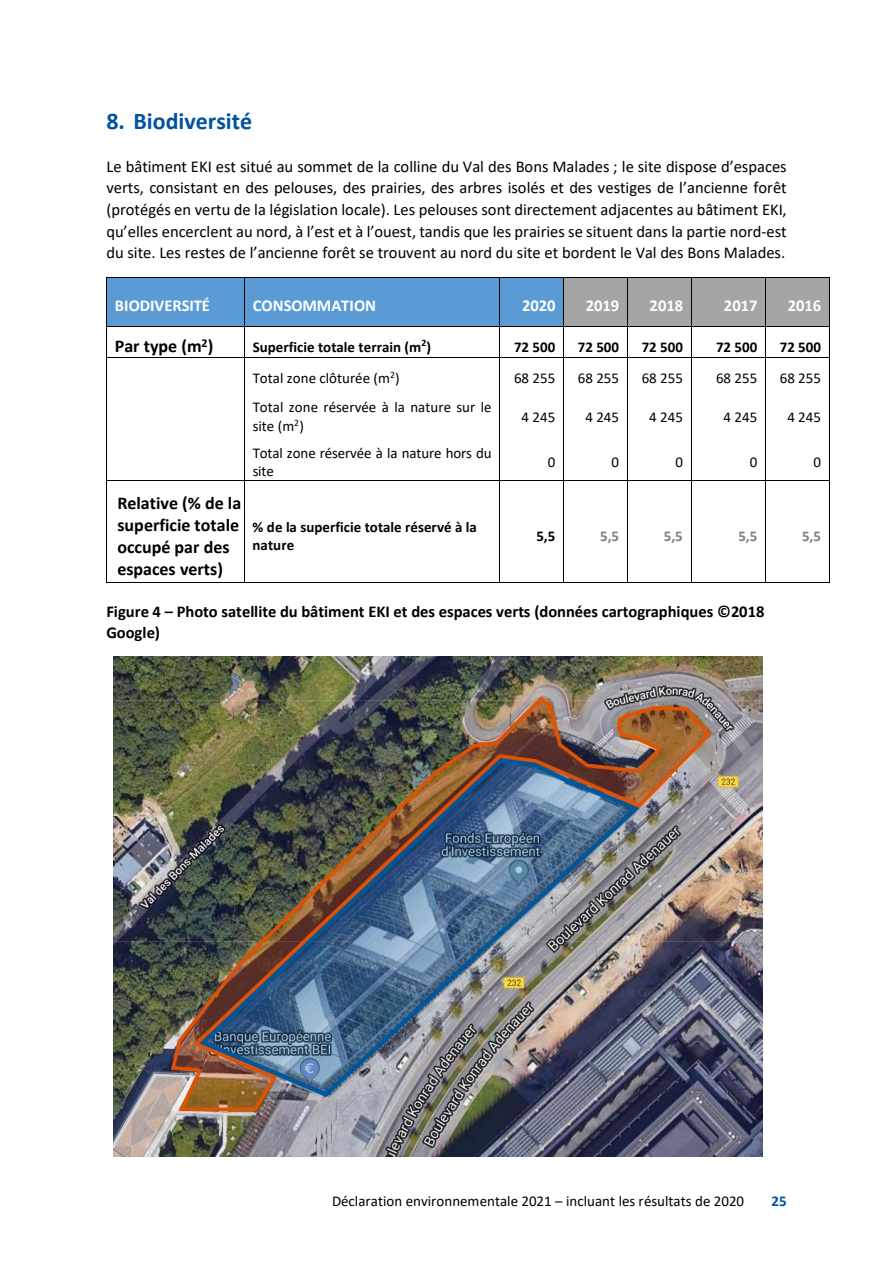
<style>
.page{position:relative;width:893px;height:1263px;background:#fff}
.page>*{position:absolute;margin:0;border:0;box-sizing:border-box;transform-origin:0 0}
.t1{font:700 24px "Calibri";color:#00529f}
.t2{font:700 18px/21.9px "Calibri";color:#000}
.t3{font:16.5px/21.8px "Calibri";color:#000;text-align:justify}
.t4{font:700 16.5px/21.6px "Calibri";letter-spacing:-.005em;color:#000}
.t5{font:700 16.5px "Calibri";color:#fff}
.t6{font:15px/18.3px "Calibri";color:#000}
.t7{font:700 15px/18.3px "Calibri";color:#000}
.t8{font:700 15px "Calibri";color:#808080}
.t9{font:700 15px "Calibri";color:#00529f}
</style>
<div class="page">
<div style="left:107px;top:277px;width:137px;height:49px;background:#5b9bd5"></div>
<div style="left:245px;top:277px;width:254px;height:49px;background:#5b9bd5"></div>
<div style="left:500px;top:277px;width:63px;height:49px;background:#5b9bd5"></div>
<div style="left:564px;top:277px;width:63px;height:49px;background:#a5a5a5"></div>
<div style="left:628px;top:277px;width:63px;height:49px;background:#a5a5a5"></div>
<div style="left:692px;top:277px;width:73px;height:49px;background:#a5a5a5"></div>
<div style="left:766px;top:277px;width:63px;height:49px;background:#a5a5a5"></div>
<hr style="left:107px;top:277px;width:137px;height:1px;background:#000">
<hr style="left:245px;top:277px;width:254px;height:1px;background:#000">
<hr style="left:500px;top:277px;width:63px;height:1px;background:#000">
<hr style="left:564px;top:277px;width:63px;height:1px;background:#000">
<hr style="left:628px;top:277px;width:63px;height:1px;background:#000">
<hr style="left:692px;top:277px;width:73px;height:1px;background:#000">
<hr style="left:766px;top:277px;width:63px;height:1px;background:#000">
<hr style="left:106px;top:277px;width:1px;height:49px;background:#000">
<hr style="left:244px;top:277px;width:1px;height:49px;background:#000">
<hr style="left:499px;top:277px;width:1px;height:49px;background:#000">
<hr style="left:563px;top:277px;width:1px;height:49px;background:#000">
<hr style="left:627px;top:277px;width:1px;height:49px;background:#000">
<hr style="left:691px;top:277px;width:1px;height:49px;background:#000">
<hr style="left:765px;top:277px;width:1px;height:49px;background:#000">
<hr style="left:829px;top:277px;width:1px;height:49px;background:#000">
<hr style="left:107px;top:326px;width:137px;height:1px;background:#000">
<hr style="left:245px;top:326px;width:254px;height:1px;background:#000">
<hr style="left:500px;top:326px;width:63px;height:1px;background:#000">
<hr style="left:564px;top:326px;width:63px;height:1px;background:#000">
<hr style="left:628px;top:326px;width:63px;height:1px;background:#000">
<hr style="left:692px;top:326px;width:73px;height:1px;background:#000">
<hr style="left:766px;top:326px;width:63px;height:1px;background:#000">
<hr style="left:106px;top:326px;width:1px;height:31px;background:#000">
<hr style="left:244px;top:326px;width:1px;height:31px;background:#000">
<hr style="left:499px;top:326px;width:1px;height:31px;background:#000">
<hr style="left:563px;top:326px;width:1px;height:31px;background:#000">
<hr style="left:627px;top:326px;width:1px;height:31px;background:#000">
<hr style="left:691px;top:326px;width:1px;height:31px;background:#000">
<hr style="left:765px;top:326px;width:1px;height:31px;background:#000">
<hr style="left:829px;top:326px;width:1px;height:31px;background:#000">
<hr style="left:107px;top:357px;width:137px;height:1px;background:#000">
<hr style="left:245px;top:357px;width:254px;height:1px;background:#000">
<hr style="left:500px;top:357px;width:63px;height:1px;background:#000">
<hr style="left:564px;top:357px;width:63px;height:1px;background:#000">
<hr style="left:628px;top:357px;width:63px;height:1px;background:#000">
<hr style="left:692px;top:357px;width:73px;height:1px;background:#000">
<hr style="left:766px;top:357px;width:63px;height:1px;background:#000">
<hr style="left:106px;top:358px;width:1px;height:31px;background:#000">
<hr style="left:244px;top:358px;width:1px;height:31px;background:#000">
<hr style="left:499px;top:358px;width:1px;height:31px;background:#000">
<hr style="left:563px;top:358px;width:1px;height:31px;background:#000">
<hr style="left:627px;top:358px;width:1px;height:31px;background:#000">
<hr style="left:691px;top:358px;width:1px;height:31px;background:#000">
<hr style="left:765px;top:358px;width:1px;height:31px;background:#000">
<hr style="left:829px;top:358px;width:1px;height:31px;background:#000">
<hr style="left:106px;top:389px;width:1px;height:46px;background:#000">
<hr style="left:244px;top:389px;width:1px;height:46px;background:#000">
<hr style="left:499px;top:389px;width:1px;height:46px;background:#000">
<hr style="left:563px;top:389px;width:1px;height:46px;background:#000">
<hr style="left:627px;top:389px;width:1px;height:46px;background:#000">
<hr style="left:691px;top:389px;width:1px;height:46px;background:#000">
<hr style="left:765px;top:389px;width:1px;height:46px;background:#000">
<hr style="left:829px;top:389px;width:1px;height:46px;background:#000">
<hr style="left:106px;top:435px;width:1px;height:45px;background:#000">
<hr style="left:244px;top:435px;width:1px;height:45px;background:#000">
<hr style="left:499px;top:435px;width:1px;height:45px;background:#000">
<hr style="left:563px;top:435px;width:1px;height:45px;background:#000">
<hr style="left:627px;top:435px;width:1px;height:45px;background:#000">
<hr style="left:691px;top:435px;width:1px;height:45px;background:#000">
<hr style="left:765px;top:435px;width:1px;height:45px;background:#000">
<hr style="left:829px;top:435px;width:1px;height:45px;background:#000">
<hr style="left:107px;top:480px;width:137px;height:1px;background:#000">
<hr style="left:245px;top:480px;width:254px;height:1px;background:#000">
<hr style="left:500px;top:480px;width:63px;height:1px;background:#000">
<hr style="left:564px;top:480px;width:63px;height:1px;background:#000">
<hr style="left:628px;top:480px;width:63px;height:1px;background:#000">
<hr style="left:691px;top:480px;width:74px;height:1px;background:#000">
<hr style="left:766px;top:480px;width:63px;height:1px;background:#000">
<hr style="left:106px;top:483px;width:1px;height:99px;background:#000">
<hr style="left:107px;top:582px;width:137px;height:1px;background:#000">
<hr style="left:244px;top:483px;width:1px;height:99px;background:#000">
<hr style="left:245px;top:582px;width:254px;height:1px;background:#000">
<hr style="left:499px;top:483px;width:1px;height:99px;background:#000">
<hr style="left:500px;top:582px;width:63px;height:1px;background:#000">
<hr style="left:563px;top:483px;width:1px;height:99px;background:#000">
<hr style="left:564px;top:582px;width:63px;height:1px;background:#000">
<hr style="left:627px;top:483px;width:1px;height:99px;background:#000">
<hr style="left:628px;top:582px;width:63px;height:1px;background:#000">
<hr style="left:691px;top:483px;width:1px;height:99px;background:#000">
<hr style="left:691px;top:582px;width:74px;height:1px;background:#000">
<hr style="left:765px;top:483px;width:1px;height:99px;background:#000">
<hr style="left:766px;top:582px;width:63px;height:1px;background:#000">
<hr style="left:829px;top:483px;width:1px;height:99px;background:#000">
<img style="left:113px;top:656px;width:650px;height:500px">
<h1 class="t1" style="left:106px;top:104px;width:147px">8. Biodiversité</h1>
<p class="t3" style="left:106px;top:155px;width:682px">Le bâtiment EKI est situé au sommet de la colline du Val des Bons Malades ; le site dispose d’espaces verts, consistant en des pelouses, des prairies, des arbres isolés et des vestiges de l’ancienne forêt (protégés en vertu de la législation locale). Les pelouses sont directement adjacentes au bâtiment EKI, qu’elles encerclent au nord, à l’est et à l’ouest, tandis que les prairies se situent dans la partie nord-est du site. Les restes de l’ancienne forêt se trouvent au nord du site et bordent le Val des Bons Malades.</p>
<p class="t5" style="left:115px;top:294px;width:97px">BIODIVERSITÉ</p>
<p class="t5" style="left:253px;top:294px;width:125px">CONSOMMATION</p>
<p class="t5" style="left:522px;top:294px;width:35px">2020</p>
<p class="t5" style="left:586px;top:294px;width:35px">2019</p>
<p class="t5" style="left:650px;top:294px;width:35px">2018</p>
<p class="t5" style="left:724px;top:294px;width:35px">2017</p>
<p class="t5" style="left:788px;top:294px;width:35px">2016</p>
<p class="t2" style="left:115px;top:335px;width:100px">Par type (m<sup>2</sup>)</p>
<p class="t7" style="left:253px;top:337px;width:180px">Superficie totale terrain (m<sup>2</sup>)</p>
<p class="t7" style="left:514px;top:337px;width:43px">72 500</p>
<p class="t7" style="left:578px;top:337px;width:43px">72 500</p>
<p class="t7" style="left:642px;top:337px;width:43px">72 500</p>
<p class="t7" style="left:716px;top:337px;width:43px">72 500</p>
<p class="t7" style="left:780px;top:337px;width:43px">72 500</p>
<p class="t6" style="left:253px;top:369px;width:148px">Total zone clôturée (m<sup>2</sup>)</p>
<p class="t6" style="left:514px;top:369px;width:43px">68 255</p>
<p class="t6" style="left:578px;top:369px;width:43px">68 255</p>
<p class="t6" style="left:642px;top:369px;width:43px">68 255</p>
<p class="t6" style="left:716px;top:369px;width:43px">68 255</p>
<p class="t6" style="left:780px;top:369px;width:43px">68 255</p>
<p class="t6" style="left:253px;top:398px;width:240px">Total zone réservée à la nature sur le site (m<sup>2</sup>)</p>
<p class="t6" style="left:522px;top:407px;width:35px">4 245</p>
<p class="t6" style="left:585px;top:407px;width:35px">4 245</p>
<p class="t6" style="left:649px;top:407px;width:35px">4 245</p>
<p class="t6" style="left:724px;top:407px;width:35px">4 245</p>
<p class="t6" style="left:787px;top:407px;width:35px">4 245</p>
<p class="t6" style="left:253px;top:444px;width:240px">Total zone réservée à la nature hors du site</p>
<p class="t6" style="left:548px;top:453px;width:9px">0</p>
<p class="t6" style="left:612px;top:453px;width:9px">0</p>
<p class="t6" style="left:676px;top:453px;width:9px">0</p>
<p class="t6" style="left:750px;top:453px;width:9px">0</p>
<p class="t6" style="left:814px;top:453px;width:9px">0</p>
<p class="t2" style="left:117px;top:492px;width:125px">Relative (% de la superficie totale occupé par des espaces verts)</p>
<p class="t7" style="left:253px;top:518px;width:226px">% de la superficie totale réservé à la nature</p>
<p class="t7" style="left:536px;top:527px;width:20px">5,5</p>
<p class="t8" style="left:600px;top:526px;width:20px">5,5</p>
<p class="t8" style="left:664px;top:526px;width:20px">5,5</p>
<p class="t8" style="left:738px;top:526px;width:20px">5,5</p>
<p class="t8" style="left:802px;top:526px;width:20px">5,5</p>
<p class="t4" style="left:106px;top:600px;width:660px">Figure 4 – Photo satellite du bâtiment EKI et des espaces verts (données cartographiques ©2018<br>Google)</p>
<p class="t6" style="left:332px;top:1191px;width:414px">Déclaration environnementale 2021 – incluant les résultats de 2020</p>
<p class="t9" style="left:771px;top:1190px;width:17px">25</p>
</div>
